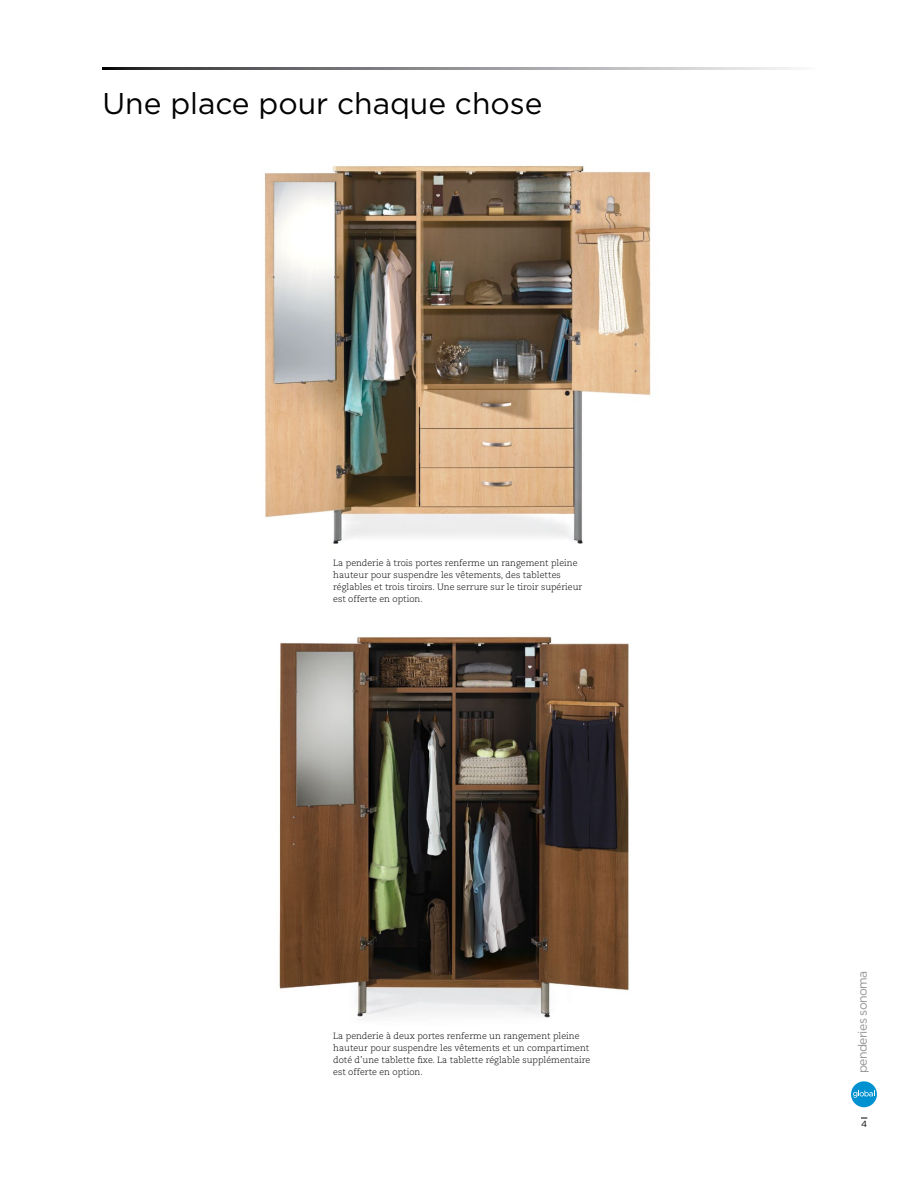
<style>
.page{position:relative;width:918px;height:1188px;background:#fff}
.page>*{position:absolute;margin:0;border:0;box-sizing:border-box;transform-origin:0 0}
.t1{font:30px "Gotham";color:#000}
.t2{font:12.3px "Gotham";letter-spacing:-.05em;color:#939598}
.t3{font:300 9px/12px "Caecilia LT Std";color:#000}
.t4{font:9px "Gotham";color:#000}
</style>
<div class="page">
<img style="left:279px;top:636px;width:350px;height:382px">
<img style="left:264px;top:165px;width:387px;height:379px">
<div style="left:851px;top:1081px;width:26px;height:26px;background:#0091d1;border-radius:50%"></div>
<svg style="left:853px;top:1090px;width:22px;height:8px"></svg>
<svg style="left:103px;top:68px;width:693px;height:1px"></svg>
<h1 class="t1" style="left:103px;top:84px;width:441px">Une place pour chaque chose</h1>
<p class="t3" style="left:333px;top:557px;width:251px">La penderie à trois portes renferme un rangement pleine hauteur pour suspendre les vêtements, des tablettes réglables et trois tiroirs. Une serrure sur le tiroir supérieur est offerte en option.</p>
<p class="t3" style="left:333px;top:1030px;width:259px">La penderie à deux portes renferme un rangement pleine hauteur pour suspendre les vêtements et un compartiment doté d’une tablette fixe. La tablette réglable supplémentaire est offerte en option.</p>
<h2 class="t2" style="left:854px;top:1073px;width:104px;rotate:-90deg">penderies sonoma</h2>
<p class="t4" style="left:861px;top:1119px;width:8px">4</p>
</div>
